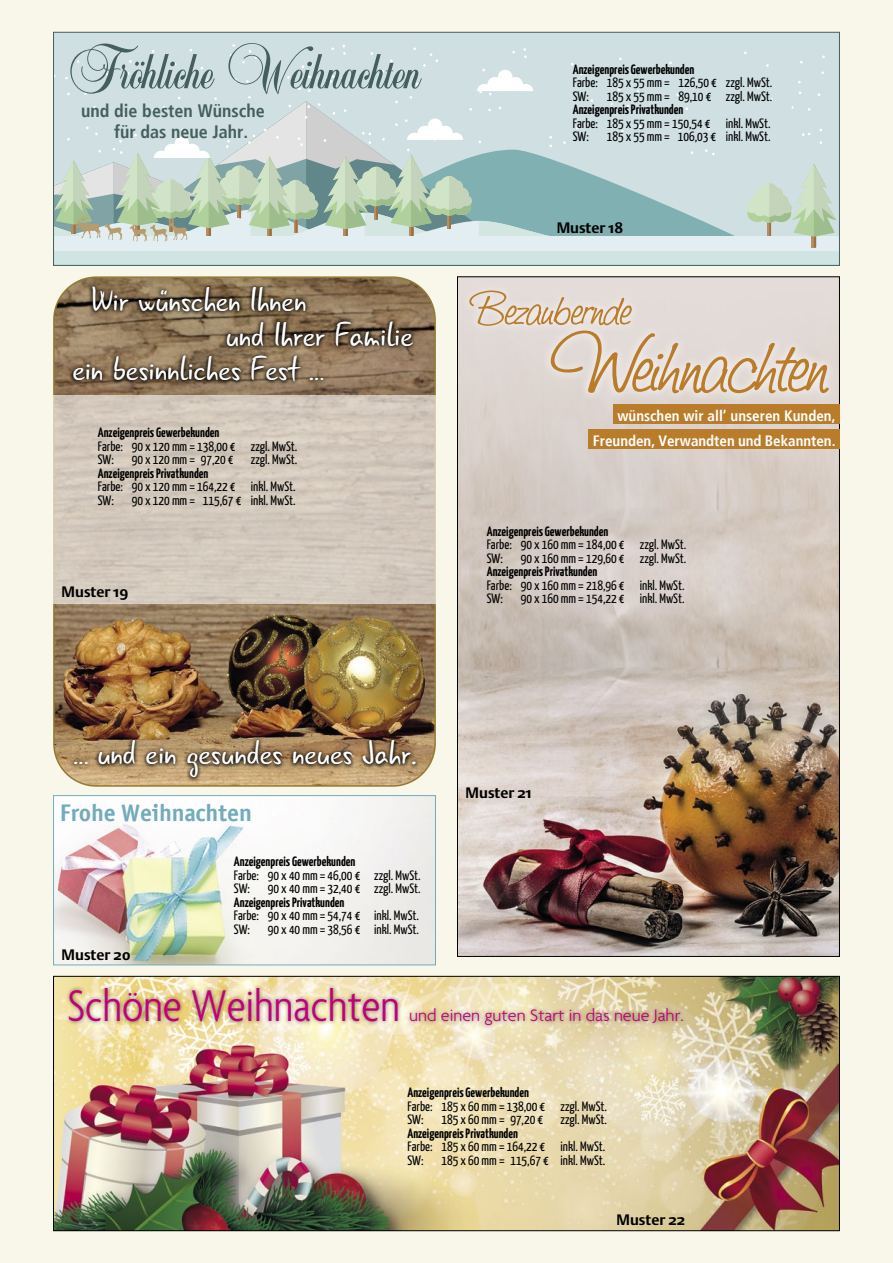
<style>
.page{position:relative;width:893px;height:1263px;background:#f9f6ea}
.page>*{position:absolute;margin:0;border:0;box-sizing:border-box;transform-origin:0 0}
.t1{font:75px "Balmoral Std";color:#445f5e}
.t2{font:300 condensed 48px "Agenda";color:#c10077}
.t3{font:34.5px "Gunny Rewritten";color:#fff}
.t4{font:700 24px "Officina Sans LT";letter-spacing:-.01em;color:#73abbb}
.t5{font:700 condensed 18px/21px "Frutiger LT";color:#445f5e}
.t6{font:300 18px "Agenda";color:#c10077}
.t7{font:700 condensed 15px/25.5px "Frutiger LT";color:#fff;text-align:right}
.t8{font:700 15px "DTL Argo ST";color:#000}
.t9{font:13.5px/13.5px "Yanone Kaffeesatz";color:#000}
.t10{font:700 13.5px "Yanone Kaffeesatz";color:#000}
</style>
<div class="page">
<img style="left:55px;top:797px;width:379px;height:166px">
<div style="left:53px;top:795px;width:383px;height:170px;border:1px solid #73abbb"></div>
<div style="left:54px;top:32px;width:785px;height:233px;background:#d0e0e2"></div>
<div style="left:54px;top:236px;width:785px;height:29px;background:#e2eef1"></div>
<div style="left:54px;top:251px;width:785px;height:14px;background:#d0e4e2"></div>
<svg style="left:746px;top:164px;width:90px;height:83px"></svg>
<svg style="left:55px;top:44px;width:680px;height:197px"></svg>
<svg style="left:802px;top:133px;width:8px;height:3px"></svg>
<div style="left:53px;top:32px;width:787px;height:234px;border:1px solid #445f5e"></div>
<img style="left:55px;top:978px;width:783px;height:251px">
<div style="left:53px;top:976px;width:787px;height:255px;border:1px solid #000"></div>
<div style="left:65px;top:984px;width:622px;height:45px;background:#000;opacity:.5"></div>
<img style="left:56px;top:279px;width:377px;height:505px">
<div style="left:53px;top:395px;width:383px;height:208px;background:#d3c9bd"></div>
<svg style="left:69px;top:283px;width:348px;height:102px"></svg>
<svg style="left:70px;top:736px;width:350px;height:46px"></svg>
<img style="left:459px;top:278px;width:379px;height:677px">
<div style="left:461px;top:282px;width:180px;height:52px;background:#e4dcd9"></div>
<div style="left:613px;top:404px;width:227px;height:19px;background:#b97c2b"></div>
<div style="left:589px;top:429px;width:251px;height:20px;background:#b97c2b"></div>
<div style="left:542px;top:322px;width:295px;height:80px;background:#e0d8d3"></div>
<svg style="left:469px;top:290px;width:360px;height:103px"></svg>
<h1 class="t1" style="left:67px;top:31px;width:355px">Fröhliche Weihnachten</h1>
<h3 class="t5" style="left:114px;top:100px;width:152px;text-indent:-33px">und die besten Wünsche für das neue Jahr.</h3>
<h3 class="t3" style="left:92px;top:275px;width:216px">Wir wünschen Ihnen</h3>
<h3 class="t3" style="left:226px;top:310px;width:188px">und Ihrer Familie</h3>
<h3 class="t3" style="left:72px;top:344px;width:253px">ein besinnliches Fest …</h3>
<p class="t10" style="left:98px;top:423px;width:123px">Anzeigenpreis Gewerbekunden</p>
<p class="t9" style="left:98px;top:439px;width:201px">Farbe: 90 x 120 mm = 138,00 € zzgl. MwSt.<br>SW:</p>
<p class="t9" style="left:132px;top:452px;width:103px">90 x 120 mm = 97,20 €</p>
<p class="t9" style="left:251px;top:452px;width:48px">zzgl. MwSt.</p>
<p class="t10" style="left:98px;top:463px;width:112px">Anzeigenpreis Privatkunden</p>
<p class="t9" style="left:98px;top:479px;width:199px">Farbe: 90 x 120 mm = 164,22 € inkl. MwSt.<br>SW:</p>
<p class="t9" style="left:132px;top:493px;width:165px">90 x 120 mm = 115,67 € inkl. MwSt.</p>
<p class="t8" style="left:62px;top:583px;width:68px">Muster 19</p>
<p class="t10" style="left:573px;top:59px;width:123px">Anzeigenpreis Gewerbekunden</p>
<p class="t9" style="left:573px;top:75px;width:201px">Farbe: 185 x 55 mm = 126,50 € zzgl. MwSt.<br>SW:</p>
<p class="t9" style="left:607px;top:89px;width:167px">185 x 55 mm = 89,10 € zzgl. MwSt.</p>
<p class="t10" style="left:573px;top:100px;width:112px">Anzeigenpreis Privatkunden</p>
<p class="t9" style="left:573px;top:116px;width:199px">Farbe: 185 x 55 mm = 150,54 € inkl. MwSt.<br>SW:</p>
<p class="t9" style="left:607px;top:129px;width:165px">185 x 55 mm = 106,03 € inkl. MwSt.</p>
<p class="t8" style="left:557px;top:219px;width:68px">Muster 18</p>
<p class="t7" style="left:593px;top:403px;width:244px">wünschen wir all’ unseren Kunden,<br>Freunden, Verwandten und Bekannten.</p>
<p class="t10" style="left:487px;top:521px;width:123px">Anzeigenpreis Gewerbekunden</p>
<p class="t9" style="left:487px;top:537px;width:201px">Farbe: 90 x 160 mm = 184,00 € zzgl. MwSt.<br>SW:</p>
<p class="t9" style="left:521px;top:550px;width:167px">90 x 160 mm = 129,60 € zzgl. MwSt.</p>
<p class="t10" style="left:487px;top:562px;width:112px">Anzeigenpreis Privatkunden</p>
<p class="t9" style="left:487px;top:577px;width:199px">Farbe: 90 x 160 mm = 218,96 € inkl. MwSt.<br>SW:</p>
<p class="t9" style="left:521px;top:591px;width:165px">90 x 160 mm = 154,22 € inkl. MwSt.</p>
<h3 class="t3" style="left:72px;top:728px;width:346px">… und ein gesundes neues Jahr.</h3>
<h3 class="t4" style="left:60px;top:797px;width:194px">Frohe Weihnachten</h3>
<p class="t8" style="left:62px;top:946px;width:71px">Muster 20</p>
<p class="t10" style="left:234px;top:852px;width:123px">Anzeigenpreis Gewerbekunden</p>
<p class="t9" style="left:234px;top:867px;width:188px">Farbe: 90 x 40 mm = 46,00 € zzgl. MwSt.<br>SW:</p>
<p class="t9" style="left:268px;top:881px;width:154px">90 x 40 mm = 32,40 € zzgl. MwSt.</p>
<p class="t10" style="left:234px;top:892px;width:112px">Anzeigenpreis Privatkunden</p>
<p class="t9" style="left:234px;top:908px;width:187px">Farbe: 90 x 40 mm = 54,74 € inkl. MwSt.<br>SW:</p>
<p class="t9" style="left:268px;top:921px;width:152px">90 x 40 mm = 38,56 € inkl. MwSt.</p>
<p class="t8" style="left:466px;top:784px;width:67px">Muster 21</p>
<h2 class="t2" style="left:67px;top:980px;width:334px">Schöne Weihnachten</h2>
<h3 class="t6" style="left:409px;top:1005px;width:276px">und einen guten Start in das neue Jahr.</h3>
<p class="t10" style="left:407px;top:1083px;width:123px">Anzeigenpreis Gewerbekunden</p>
<p class="t9" style="left:407px;top:1098px;width:201px">Farbe: 185 x 60 mm = 138,00 € zzgl. MwSt.<br>SW:</p>
<p class="t9" style="left:441px;top:1112px;width:103px">185 x 60 mm = 97,20 €</p>
<p class="t9" style="left:560px;top:1112px;width:48px">zzgl. MwSt.</p>
<p class="t10" style="left:407px;top:1123px;width:112px">Anzeigenpreis Privatkunden</p>
<p class="t9" style="left:407px;top:1139px;width:199px">Farbe: 185 x 60 mm = 164,22 € inkl. MwSt.<br>SW:</p>
<p class="t9" style="left:441px;top:1152px;width:165px">185 x 60 mm = 115,67 € inkl. MwSt.</p>
<p class="t8" style="left:617px;top:1211px;width:70px">Muster 22</p>
</div>
